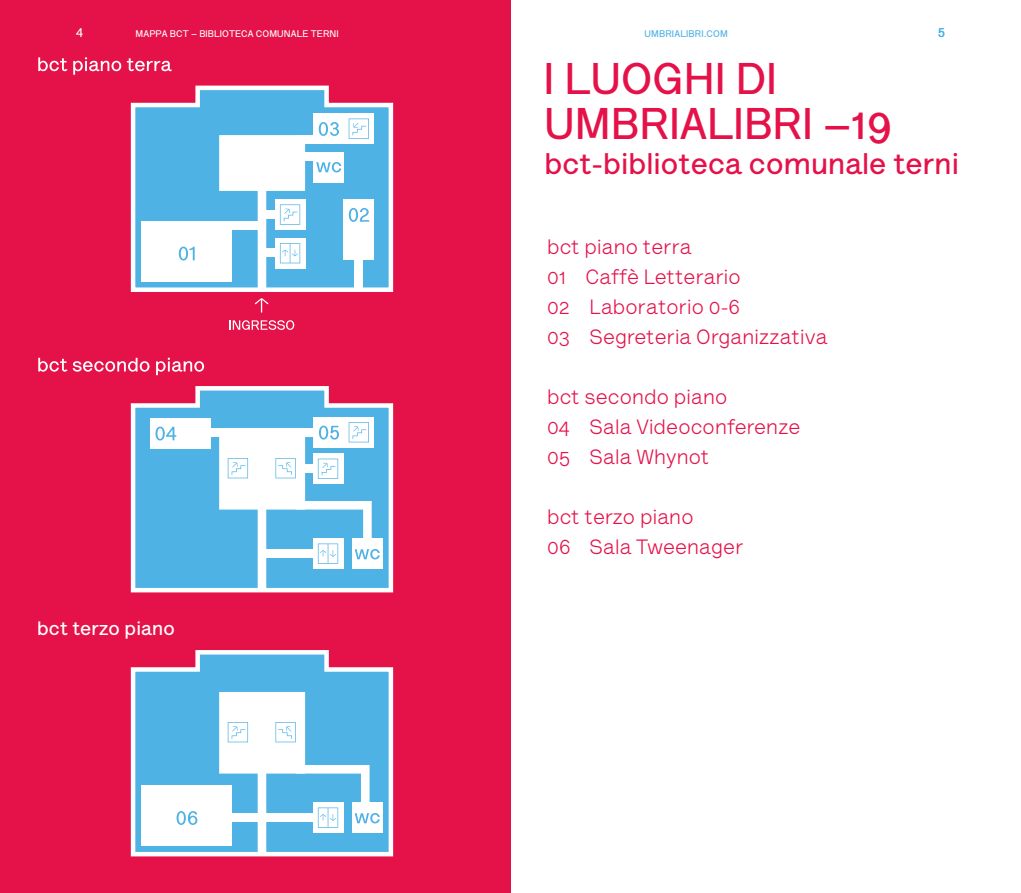
<style>
.page{position:relative;width:1021px;height:893px;background:#fff}
.page>*{position:absolute;margin:0;border:0;box-sizing:border-box;transform-origin:0 0}
.t1{font:700 45px/45px "Lettera Text Pro";letter-spacing:.005em;color:#e51149}
.t2{font:700 30px "Lettera Text Pro";letter-spacing:.005em;color:#e51149}
.t3{font:21px/30px "Lettera Text Pro";letter-spacing:.005em;color:#e51149}
.t4{font:700 19.5px "Lettera Text Pro";letter-spacing:.005em;color:#fff}
.t5{font:700 12.75px "Lettera Text Pro";color:#fff}
.t6{font:700 12.75px "Lettera Text Pro";color:#4eb2e5}
.t7{font:700 9.75px "Lettera Text Pro";letter-spacing:.01em;color:#fff}
.t8{font:700 9.75px "Lettera Text Pro";letter-spacing:.02em;color:#4eb2e5}
</style>
<div class="page">
<div style="left:0;top:0;width:510px;height:893px;background:#e51149"></div>
<svg style="left:38px;top:57px;width:29px;height:14px"></svg>
<svg style="left:73px;top:57px;width:48px;height:18px"></svg>
<svg style="left:127px;top:58px;width:45px;height:13px"></svg>
<svg style="left:255px;top:298px;width:13px;height:15px"></svg>
<svg style="left:229px;top:320px;width:65px;height:10px"></svg>
<svg style="left:130px;top:85px;width:264px;height:207px;background:#9dc9e7"></svg>
<svg style="left:38px;top:358px;width:29px;height:14px"></svg>
<svg style="left:73px;top:358px;width:76px;height:14px"></svg>
<svg style="left:156px;top:358px;width:48px;height:17px"></svg>
<svg style="left:130px;top:386px;width:264px;height:207px;background:#93c5e6"></svg>
<svg style="left:130px;top:650px;width:264px;height:207px;background:#97c6e6"></svg>
<p class="t5" style="left:76px;top:25px;width:8px">4</p>
<p class="t6" style="left:938px;top:25px;width:8px">5</p>
<p class="t7" style="left:136px;top:28px;width:205px">MAPPA BCT – BIBLIOTECA COMUNALE TERNI</p>
<p class="t8" style="left:644px;top:28px;width:85px">UMBRIALIBRI.COM</p>
<h1 class="t1" style="left:543px;top:56px;width:350px">I LUOGHI DI<br>UMBRIALIBRI –19</h1>
<h2 class="t2" style="left:544px;top:147px;width:416px">bct-biblioteca comunale terni</h2>
<p class="t3" style="left:547px;top:232px;width:282px">bct piano terra<br>01 Caffè Letterario<br>02 Laboratorio 0-6<br>03 Segreteria Organizzativa</p>
<p class="t3" style="left:547px;top:382px;width:255px">bct secondo piano<br>04 Sala Videoconferenze<br>05 Sala Whynot</p>
<p class="t4" style="left:37px;top:617px;width:139px">bct terzo piano</p>
<p class="t3" style="left:547px;top:502px;width:198px">bct terzo piano<br>06 Sala Tweenager</p>
</div>
